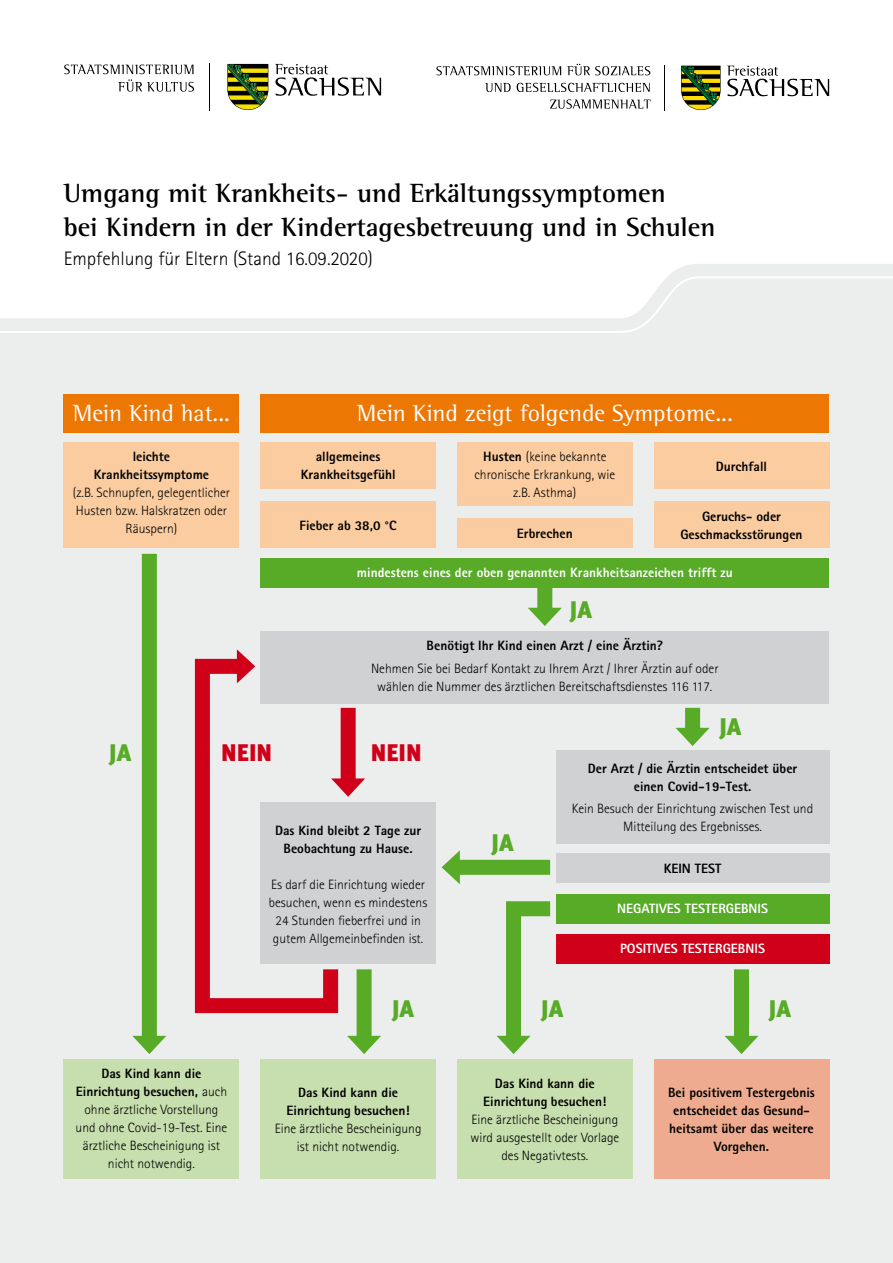
<style>
.page{position:relative;width:893px;height:1263px;background:#fff}
.page>*{position:absolute;margin:0;border:0;box-sizing:border-box;transform-origin:0 0}
.t1{font:700 27px/34.5px "Rotis Semi Serif";color:#000}
.t2{font:24px "Rotis Semi Serif";color:#fff}
.t3{font:900 24px "Meta Pro";color:#57ab27}
.t4{font:900 24px "Meta Pro";color:#d10019}
.t5{font:300 19.5px "Rotis Sans Serif";color:#000}
.t6{font:300 13.5px/18px "Rotis Sans Serif";color:#000;text-align:center}
.t7{font:800 13.5px/18px "Rotis Sans Serif";color:#000;text-align:center}
.t8{font:800 13.5px "Rotis Sans Serif";color:#fff}
.s1{font-weight:800}
</style>
<div class="page">
<div style="left:0;top:259px;width:893px;height:1004px;background:#eceded"></div>
<svg style="left:0;top:259px;width:893px;height:17px;fill:#fff"></svg>
<svg style="left:0;top:276px;width:893px;height:57px;fill:#fff"></svg>
<svg style="left:727px;top:66px;width:102px;height:30px"></svg>
<svg style="left:681px;top:66px;width:40px;height:44px;background:#687024"></svg>
<hr style="left:664px;top:66px;width:1px;height:45px;background:#000">
<svg style="left:436px;top:66px;width:125px;height:9px"></svg>
<svg style="left:567px;top:64px;width:83px;height:11px"></svg>
<svg style="left:485px;top:83px;width:26px;height:9px"></svg>
<svg style="left:517px;top:83px;width:133px;height:9px"></svg>
<svg style="left:550px;top:99px;width:101px;height:10px"></svg>
<svg style="left:275px;top:64px;width:106px;height:32px"></svg>
<svg style="left:227px;top:64px;width:41px;height:46px;background:#6c7324"></svg>
<hr style="left:210px;top:64px;width:1px;height:47px;background:#000">
<svg style="left:64px;top:65px;width:130px;height:27px"></svg>
<div style="left:64px;top:1059px;width:175px;height:119px;background:#c7deae"></div>
<div style="left:260px;top:1059px;width:176px;height:119px;background:#c7deae"></div>
<div style="left:64px;top:394px;width:175px;height:38px;background:#ed7703"></div>
<div style="left:64px;top:442px;width:175px;height:106px;background:#facca0"></div>
<div style="left:260px;top:442px;width:176px;height:46px;background:#facca0"></div>
<div style="left:260px;top:501px;width:176px;height:47px;background:#facca0"></div>
<div style="left:260px;top:558px;width:569px;height:30px;background:#57ab27"></div>
<div style="left:260px;top:631px;width:569px;height:72px;background:#d0d1d2"></div>
<div style="left:260px;top:802px;width:176px;height:162px;background:#d0d1d2"></div>
<div style="left:556px;top:750px;width:273px;height:93px;background:#d0d1d2"></div>
<div style="left:556px;top:853px;width:273px;height:30px;background:#d0d1d2"></div>
<div style="left:556px;top:894px;width:273px;height:30px;background:#57ab27"></div>
<div style="left:556px;top:934px;width:273px;height:30px;background:#d10019"></div>
<div style="left:654px;top:1059px;width:175px;height:119px;background:#eeab8f"></div>
<div style="left:457px;top:442px;width:175px;height:64px;background:#facca0"></div>
<div style="left:654px;top:442px;width:175px;height:47px;background:#facca0"></div>
<div style="left:457px;top:518px;width:175px;height:30px;background:#facca0"></div>
<div style="left:654px;top:501px;width:175px;height:47px;background:#facca0"></div>
<div style="left:260px;top:394px;width:569px;height:38px;background:#ed7703"></div>
<div style="left:142px;top:554px;width:15px;height:489px;background:#57ab27"></div>
<svg style="left:132px;top:1036px;width:34px;height:18px"></svg>
<div style="left:537px;top:588px;width:15px;height:27px;background:#57ab27"></div>
<svg style="left:528px;top:608px;width:34px;height:18px"></svg>
<div style="left:685px;top:708px;width:15px;height:27px;background:#57ab27"></div>
<svg style="left:676px;top:728px;width:34px;height:18px"></svg>
<div style="left:734px;top:969px;width:15px;height:74px;background:#57ab27"></div>
<svg style="left:724px;top:1036px;width:34px;height:18px"></svg>
<div style="left:357px;top:969px;width:15px;height:74px;background:#57ab27"></div>
<svg style="left:347px;top:1036px;width:34px;height:18px"></svg>
<div style="left:341px;top:708px;width:15px;height:78px;background:#d10019"></div>
<svg style="left:346px;top:778px;width:19px;height:19px"></svg>
<svg style="left:194px;top:651px;width:152px;height:363px"></svg>
<svg style="left:237px;top:649px;width:18px;height:34px"></svg>
<svg style="left:497px;top:901px;width:54px;height:153px"></svg>
<div style="left:453px;top:860px;width:97px;height:15px;background:#57ab27"></div>
<svg style="left:442px;top:850px;width:18px;height:34px"></svg>
<div style="left:457px;top:1059px;width:175px;height:119px;background:#c7deae"></div>
<h1 class="t1" style="left:64px;top:175px;width:653px">Umgang mit Krankheits- und Erkältungssymptomen<br>bei Kindern in der Kindertagesbetreuung und in Schulen</h1>
<h3 class="t5" style="left:64px;top:247px;width:310px">Empfehlung für Eltern (Stand 16.09.2020)</h3>
<h2 class="t2" style="left:73px;top:399px;width:159px">Mein Kind hat...</h2>
<p class="t7" style="left:94px;top:447px;width:117px">leichte<br>Krankheitssymptome</p>
<p class="t6" style="left:73px;top:483px;width:159px">(z.B. Schnupfen, gelegentlicher<br>Husten bzw. Halskratzen oder<br>Räuspern)</p>
<h2 class="t2" style="left:357px;top:399px;width:377px">Mein Kind zeigt folgende Symptome...</h2>
<p class="t6" style="left:474px;top:447px;width:142px"><span class="s1">Husten</span> (keine bekannte chronische Erkrankung, wie z.B. Asthma)</p>
<p class="t7" style="left:716px;top:457px;width:53px">Durchfall</p>
<p class="t7" style="left:517px;top:524px;width:57px">Erbrechen</p>
<p class="t7" style="left:301px;top:448px;width:96px">allgemeines<br>Krankheitsgefühl</p>
<p class="t7" style="left:300px;top:516px;width:99px">Fieber ab 38,0 °C</p>
<p class="t8" style="left:357px;top:564px;width:377px">mindestens eines der oben genannten Krankheitsanzeichen trifft zu</p>
<p class="t7" style="left:680px;top:507px;width:124px">Geruchs- oder<br>Geschmacksstörungen</p>
<h2 class="t3" style="left:570px;top:590px;width:24px">JA</h2>
<p class="t7" style="left:427px;top:637px;width:238px">Benötigt Ihr Kind einen Arzt / eine Ärztin?</p>
<p class="t6" style="left:371px;top:659px;width:349px">Nehmen Sie bei Bedarf Kontakt zu Ihrem Arzt / Ihrer Ärztin auf oder wählen die Nummer des ärztlichen Bereitschaftsdienstes 116 117.</p>
<h2 class="t3" style="left:719px;top:707px;width:24px">JA</h2>
<h2 class="t3" style="left:109px;top:733px;width:24px">JA</h2>
<h2 class="t4" style="left:221px;top:733px;width:52px">NEIN</h2>
<h2 class="t4" style="left:371px;top:733px;width:52px">NEIN</h2>
<p class="t7" style="left:275px;top:821px;width:148px">Das Kind bleibt 2 Tage zur<br>Beobachtung zu Hause.</p>
<p class="t6" style="left:269px;top:875px;width:160px">Es darf die Einrichtung wieder besuchen, wenn es mindestens<br>24 Stunden fieberfrei und in gutem Allgemeinbefinden ist.</p>
<h2 class="t3" style="left:491px;top:824px;width:24px">JA</h2>
<p class="t7" style="left:588px;top:759px;width:211px">Der Arzt / die Ärztin entscheidet über einen Covid-19-Test.</p>
<p class="t6" style="left:572px;top:800px;width:243px">Kein Besuch der Einrichtung zwischen Test und<br>Mitteilung des Ergebnisses.</p>
<p class="t7" style="left:664px;top:859px;width:59px">KEIN TEST</p>
<p class="t8" style="left:617px;top:900px;width:153px">NEGATIVES TESTERGEBNIS</p>
<p class="t8" style="left:620px;top:940px;width:146px">POSITIVES TESTERGEBNIS</p>
<h2 class="t3" style="left:392px;top:990px;width:24px">JA</h2>
<h2 class="t3" style="left:541px;top:990px;width:24px">JA</h2>
<h2 class="t3" style="left:769px;top:990px;width:24px">JA</h2>
<p class="t6" style="left:76px;top:1065px;width:153px"><span class="s1">Das Kind kann die<br>Einrichtung besuchen,</span> auch ohne ärztliche Vorstellung und ohne Covid-19-Test. Eine ärztliche Bescheinigung ist nicht notwendig.</p>
<p class="t7" style="left:286px;top:1083px;width:125px">Das Kind kann die<br>Einrichtung besuchen!</p>
<p class="t6" style="left:275px;top:1119px;width:148px">Eine ärztliche Bescheinigung ist nicht notwendig.</p>
<p class="t7" style="left:483px;top:1074px;width:125px">Das Kind kann die<br>Einrichtung besuchen!</p>
<p class="t6" style="left:470px;top:1110px;width:150px">Eine ärztliche Bescheinigung wird ausgestellt oder Vorlage des Negativtests.</p>
<p class="t7" style="left:668px;top:1083px;width:148px">Bei positivem Testergebnis entscheidet das Gesund&shy;heitsamt über das weitere<br>Vorgehen.</p>
</div>
